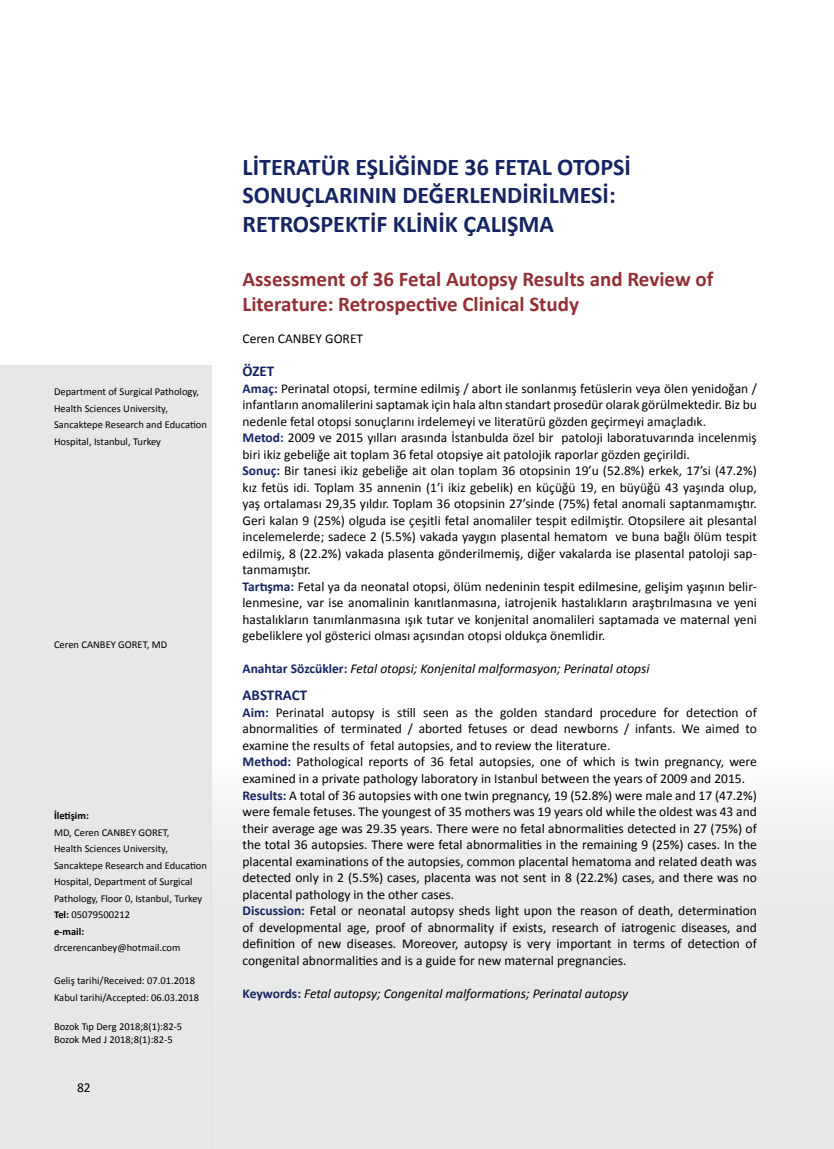
<style>
.page{position:relative;width:834px;height:1149px;background:#fff}
.page>*{position:absolute;margin:0;border:0;box-sizing:border-box;transform-origin:0 0}
.t1{font:700 24px/28.8px "Calibri";color:#152563}
.t2{font:700 21px/25.2px "Calibri";color:#932f34}
.t3{font:700 15px "Calibri";color:#152563}
.t4{font:13.5px/16.5px "Calibri";color:#000}
.t5{font:italic 13.5px "Calibri";color:#000}
.t6{font:10.5px/16.5px "Calibri";color:#000}
.t7{font:700 10.5px "Calibri";color:#000}
.s1{font-weight:700}
.s2{font-weight:700;color:#152563}
.s3{font-weight:700;font-style:normal;color:#152563}
</style>
<div class="page">
<div style="left:211px;top:763px;width:622px;height:385px;background:linear-gradient(to bottom,#f4f4f4,#e3e4e5)"></div>
<div style="left:0;top:365px;width:212px;height:783px;background:#e6e7e7"></div>
<p class="t6" style="left:54px;top:383px;width:154px">Department of Surgical Pathology,<br>Health Sciences University,<br>Sancaktepe Research and Education<br>Hospital, Istanbul, Turkey</p>
<p class="t6" style="left:54px;top:636px;width:115px">Ceren CANBEY GORET, MD</p>
<p class="t7" style="left:54px;top:809px;width:36px">İletişim:</p>
<p class="t6" style="left:54px;top:823px;width:154px">MD, Ceren CANBEY GORET,<br>Health Sciences University,<br>Sancaktepe Research and Education<br>Hospital, Department of Surgical<br>Pathology, Floor 0, Istanbul, Turkey<br><span class="s1">Tel:</span> 05079500212<br><span class="s1">e-mail:</span></p>
<p class="t6" style="left:54px;top:938px;width:128px">drcerencanbey@hotmail.com</p>
<p class="t6" style="left:54px;top:971px;width:147px">Geliş tarihi/Received: 07.01.2018<br>Kabul tarihi/Accepted: 06.03.2018</p>
<p class="t6" style="left:54px;top:1019px;width:130px;line-height:12.6px">Bozok Tıp Derg 2018;8(1):82-5<br>Bozok Med J 2018;8(1):82-5</p>
<p class="t4" style="left:77px;top:1077px;width:15px">82</p>
<h1 class="t1" style="left:242px;top:151px;width:390px">LİTERATÜR EŞLİĞİNDE 36 FETAL OTOPSİ<br>SONUÇLARININ DEĞERLENDİRİLMESİ:<br>RETROSPEKTİF KLİNİK ÇALIŞMA</h1>
<h2 class="t2" style="left:242px;top:265px;width:472px">Assessment of 36 Fetal Autopsy Results and Review of<br>Literature: Retrospective Clinical Study</h2>
<p class="t4" style="left:242px;top:330px;width:122px">Ceren CANBEY GORET</p>
<p class="t3" style="left:242px;top:362px;width:33px">ÖZET</p>
<p class="t4" style="left:242px;top:379px;width:515px"><span class="s2">Amaç:</span> Perinatal otopsi, termine edilmiş / abort ile sonlanmış fetüslerin veya ölen yenidoğan / infantların anomalilerini saptamak için hala altın standart prosedür olarak görülmektedir. Biz bu nedenle fetal otopsi sonuçlarını irdelemeyi ve literatürü gözden geçirmeyi amaçladık.<br><span class="s2">Metod:</span> 2009 ve 2015 yılları arasında İstanbulda özel bir patoloji laboratuvarında incelenmiş biri ikiz gebeliğe ait toplam 36 fetal otopsiye ait patolojik raporlar gözden geçirildi.<br><span class="s2">Sonuç:</span> Bir tanesi ikiz gebeliğe ait olan toplam 36 otopsinin 19’u (52.8%) erkek, 17’si (47.2%) kız fetüs idi. Toplam 35 annenin (1’i ikiz gebelik) en küçüğü 19, en büyüğü 43 yaşında olup, yaş ortalaması 29,35 yıldır. Toplam 36 otopsinin 27’sinde (75%) fetal anomali saptanmamıştır.<br>Geri kalan 9 (25%) olguda ise çeşitli fetal anomaliler tespit edilmiştir. Otopsilere ait plesantal incelemelerde; sadece 2 (5.5%) vakada yaygın plasental hematom ve buna bağlı ölüm tespit edilmiş, 8 (22.2%) vakada plasenta gönderilmemiş, diğer vakalarda ise plasental patoloji sap&shy;tanmamıştır.<br><span class="s2">Tartışma:</span> Fetal ya da neonatal otopsi, ölüm nedeninin tespit edilmesine, gelişim yaşının belir&shy;lenmesine, var ise anomalinin kanıtlanmasına, iatrojenik hastalıkların araştırılmasına ve yeni hastalıkların tanımlanmasına ışık tutar ve konjenital anomalileri saptamada ve maternal yeni gebeliklere yol gösterici olması açısından otopsi oldukça önemlidir.</p>
<p class="t5" style="left:242px;top:660px;width:408px"><span class="s3">Anahtar Sözcükler:</span> Fetal otopsi; Konjenital malformasyon; Perinatal otopsi</p>
<p class="t3" style="left:242px;top:686px;width:66px">ABSTRACT</p>
<p class="t4" style="left:242px;top:703px;width:515px"><span class="s2">Aim:</span> Perinatal autopsy is still seen as the golden standard procedure for detection of abnormalities of terminated / aborted fetuses or dead newborns / infants. We aimed to examine the results of fetal autopsies, and to review the literature.<br><span class="s2">Method:</span> Pathological reports of 36 fetal autopsies, one of which is twin pregnancy, were examined in a private pathology laboratory in Istanbul between the years of 2009 and 2015.<br><span class="s2">Results:</span> A total of 36 autopsies with one twin pregnancy, 19 (52.8%) were male and 17 (47.2%) were female fetuses. The youngest of 35 mothers was 19 years old while the oldest was 43 and their average age was 29.35 years. There were no fetal abnormalities detected in 27 (75%) of the total 36 autopsies. There were fetal abnormalities in the remaining 9 (25%) cases. In the placental examinations of the autopsies, common placental hematoma and related death was detected only in 2 (5.5%) cases, placenta was not sent in 8 (22.2%) cases, and there was no placental pathology in the other cases.<br><span class="s2">Discussion:</span> Fetal or neonatal autopsy sheds light upon the reason of death, determination of developmental age, proof of abnormality if exists, research of iatrogenic diseases, and definition of new diseases. Moreover, autopsy is very important in terms of detection of congenital abnormalities and is a guide for new maternal pregnancies.</p>
<p class="t5" style="left:242px;top:984px;width:387px"><span class="s3">Keywords:</span> Fetal autopsy; Congenital malformations; Perinatal autopsy</p>
</div>
